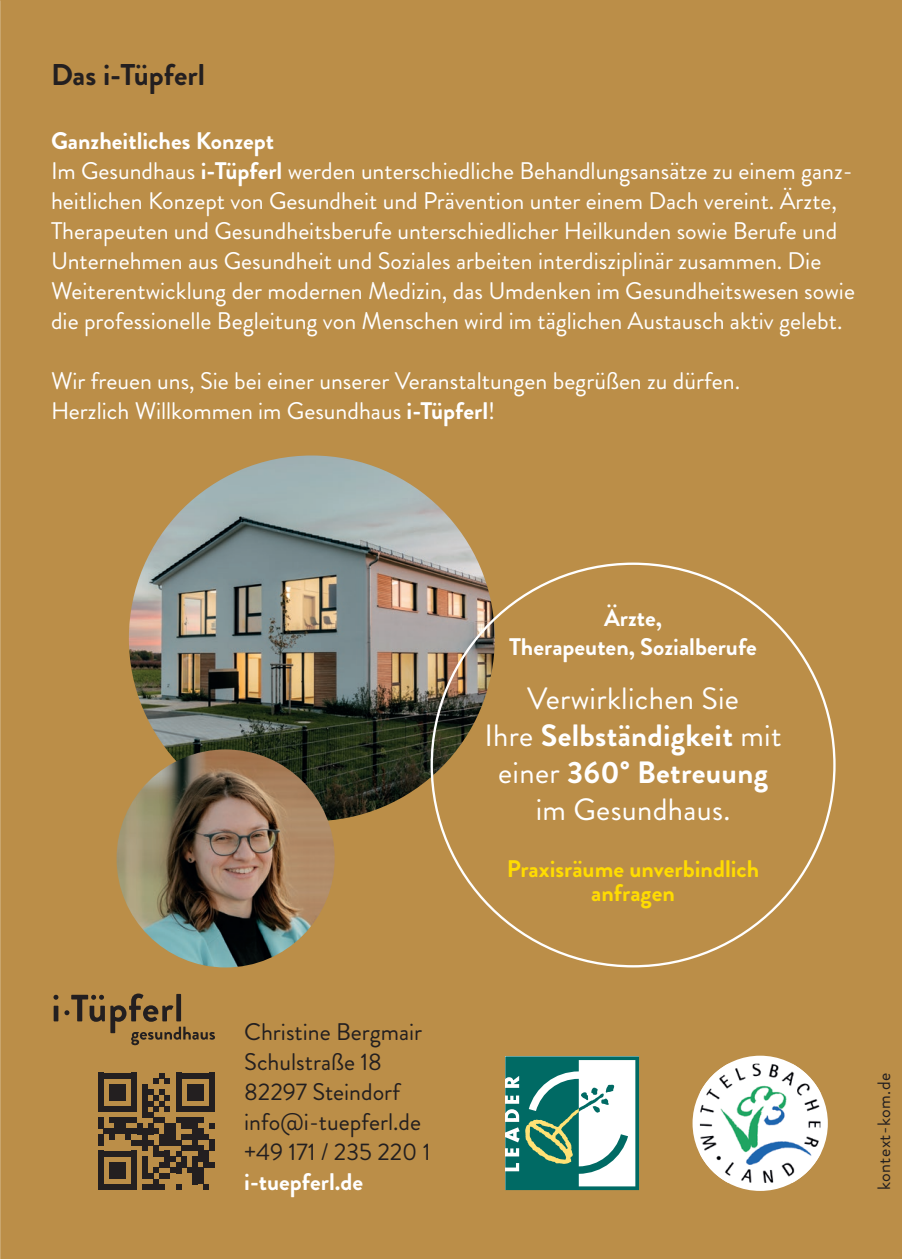
<style>
.page{position:relative;width:902px;height:1259px;background:#fff}
.page>*{position:absolute;margin:0;border:0;box-sizing:border-box;transform-origin:0 0}
.t1{font:30.9px/36.9px "Brandon Grotesque";letter-spacing:.01em;color:#fff;text-align:center}
.t2{font:700 30px "Brandon Grotesque";color:#231f20}
.t3{font:24px/30px "Brandon Grotesque";color:#fff}
.t4{font:24px/30px "Brandon Grotesque";color:#231f20}
.t5{font:700 24px/28.8px "Brandon Grotesque";color:#fff;text-align:center}
.t6{font:700 24px/24px "Brandon Grotesque";color:#ffdc01;text-align:center}
.t7{font:18px "Brandon Grotesque";letter-spacing:.02em;color:#231f20}
.s1{font-weight:700}
</style>
<div class="page">
<div style="left:0;top:0;width:901px;height:1259px;background:#bb8e48"></div>
<img style="left:129px;top:455px;width:365px;height:366px;border-radius:183px">
<img style="left:117px;top:749px;width:217px;height:218px;border-radius:109px">
<svg style="left:53px;top:993px;width:162px;height:52px"></svg>
<svg style="left:98px;top:1073px;width:117px;height:117px"></svg>
<svg style="left:505px;top:1056px;width:134px;height:134px;background:#78afa6"></svg>
<div style="left:692px;top:1055px;width:135px;height:136px;background:#fff;border-radius:50%"></div>
<img style="left:699px;top:1063px;width:121px;height:120px">
<p class="t2" style="left:51px;top:54px;width:155px">Das i-Tüpferl</p>
<p class="t3" style="left:51px;top:126px;width:805px"><span class="s1">Ganzheitliches Konzept<br></span>Im Gesundhaus <span class="s1">i-Tüpferl</span> werden unterschiedliche Behandlungsansätze zu einem ganz&shy;heitlichen Konzept von Gesundheit und Prävention unter einem Dach vereint. Ärzte, Therapeuten und Gesundheitsberufe unterschiedlicher Heilkunden sowie Berufe und Unternehmen aus Gesundheit und Soziales arbeiten interdisziplinär zusammen. Die Weiterentwicklung der modernen Medizin, das Umdenken im Gesundheitswesen sowie die professionelle Begleitung von Menschen wird im täglichen Austausch aktiv gelebt.</p>
<p class="t3" style="left:51px;top:366px;width:690px">Wir freuen uns, Sie bei einer unserer Veranstaltungen begrüßen zu dürfen.<br>Herzlich Willkommen im Gesundhaus <span class="s1">i-Tüpferl</span>!</p>
<p class="t4" style="left:244px;top:1017px;width:188px">Christine Bergmair<br>Schulstraße 18<br>82297 Steindorf info@i-tuepferl.de +49 171 / 235 220 1</p>
<p class="t5" style="left:244px;top:1168px;width:120px">i-tuepferl.de</p>
<p class="t5" style="left:509px;top:604px;width:249px">Ärzte,<br>Therapeuten, Sozialberufe</p>
<p class="t1" style="left:484px;top:680px;width:298px">Verwirklichen Sie<br>Ihre <span class="s1">Selbständigkeit</span> mit einer <span class="s1">360° Betreuung </span>im Gesundhaus.</p>
<p class="t6" style="left:507px;top:856px;width:254px">Praxisräume unverbindlich anfragen</p>
<p class="t7" style="left:871px;top:1190px;width:118px;rotate:-90deg">kontext-kom.de</p>
</div>
